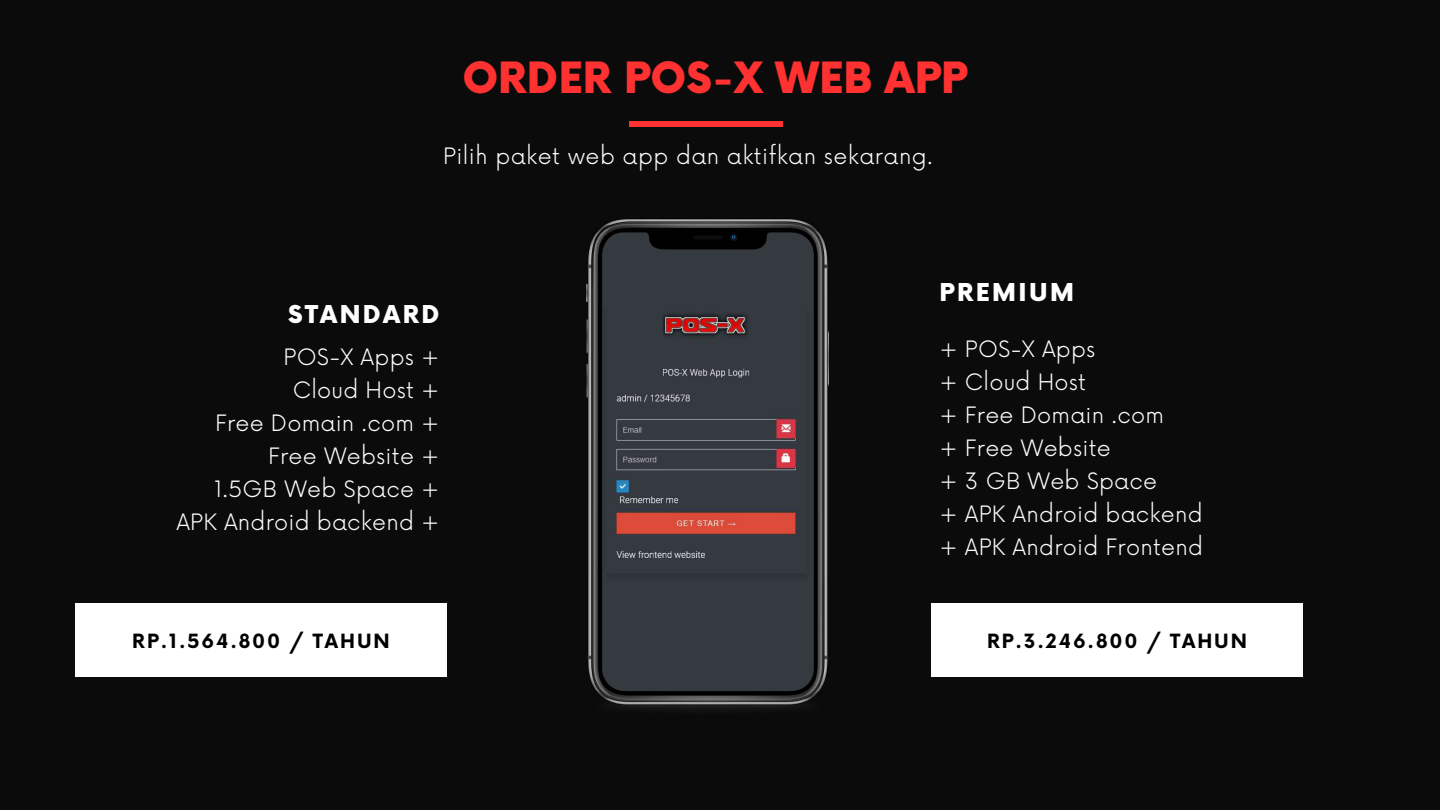
<style>
.page{position:relative;width:1440px;height:810px;background:#0b0b0b}
.page>*{position:absolute;margin:0;border:0;box-sizing:border-box;transform-origin:0 0}
.t1{font:900 42px "Now";color:#ff3131}
.t2{font:900 24px "Now";letter-spacing:.1em;color:#fff}
.t3{font:300 22px/33px "Now";letter-spacing:.01em;color:#fff}
.t4{font:700 19.1px "Now";letter-spacing:.1em;color:#000}
</style>
<div class="page">
<div style="left:931px;top:603px;width:372px;height:74px;background:#fff"></div>
<img style="left:586px;top:219px;width:243px;height:490px">
<img style="left:603px;top:233px;width:211px;height:457px">
<div style="left:629px;top:121px;width:153px;height:6px;background:#ff3131"></div>
<div style="left:75px;top:603px;width:372px;height:74px;background:#fff"></div>
<h1 class="t1" style="left:462px;top:55px;width:507px">ORDER POS-X WEB APP</h1>
<p class="t3" style="left:443px;top:141px;width:491px">Pilih paket web app dan aktifkan sekarang.</p>
<p class="t2" style="left:288px;top:301px;width:153px">STANDARD</p>
<p class="t3" style="left:176px;top:342px;width:265px;text-align:right">POS-X Apps +<br>Cloud Host +<br>Free Domain .com +<br>Free Website +<br>1.5GB Web Space +<br>APK Android backend +</p>
<p class="t4" style="left:132px;top:631px;width:259px">RP.1.564.800 / TAHUN</p>
<p class="t2" style="left:940px;top:280px;width:136px">PREMIUM</p>
<p class="t3" style="left:940px;top:334px;width:265px">+ POS-X Apps<br>+ Cloud Host<br>+ Free Domain .com<br>+ Free Website<br>+ 3 GB Web Space<br>+ APK Android backend + APK Android Frontend</p>
<p class="t4" style="left:987px;top:631px;width:262px">RP.3.246.800 / TAHUN</p>
</div>
